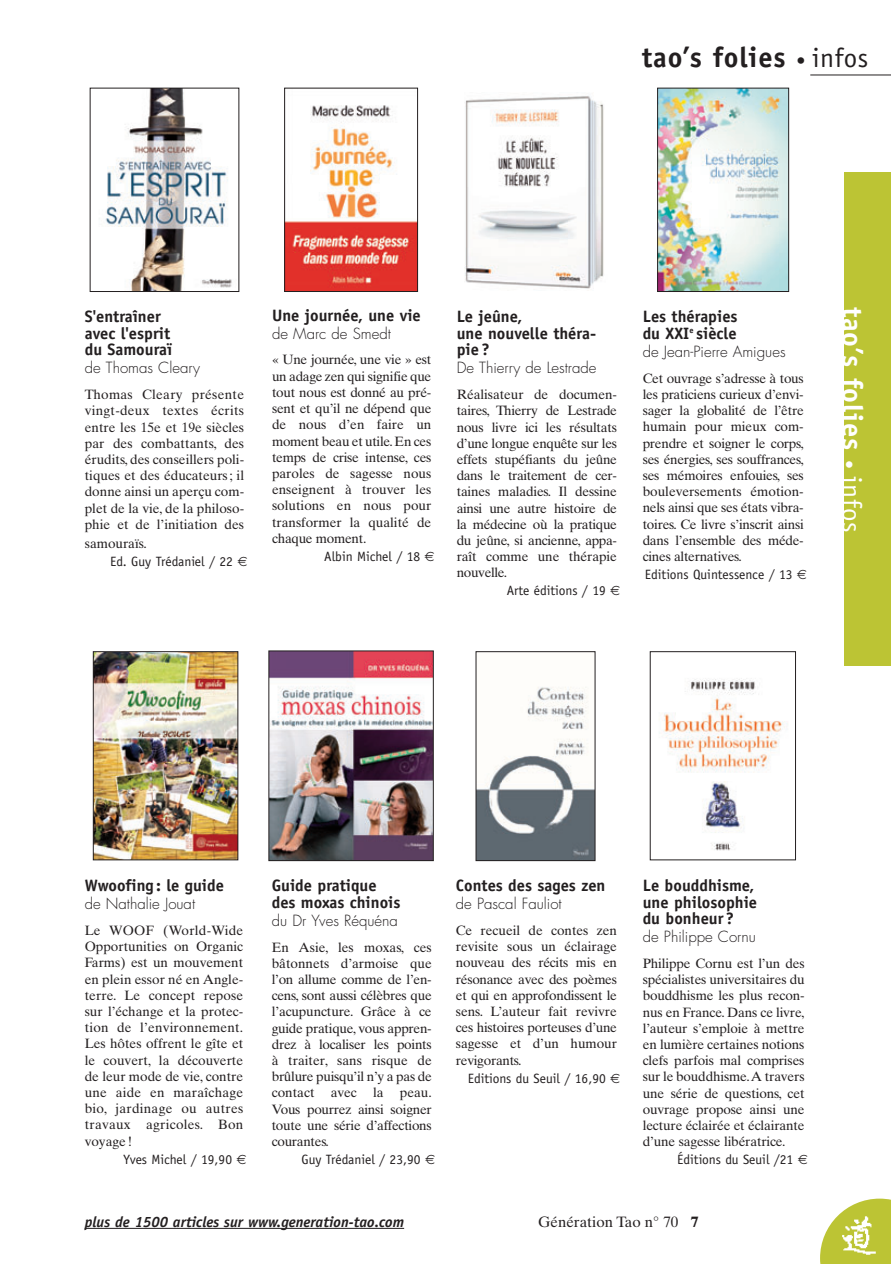
<style>
.page{position:relative;width:891px;height:1264px;background:#fff}
.page>*{position:absolute;margin:0;border:0;box-sizing:border-box;transform-origin:0 0}
.t1{font:700 28.5px "Officina Sans";letter-spacing:.03em;color:#231f20}
.t2{font:700 28.5px "Officina Sans";letter-spacing:.03em;color:#fff}
.t3{font:700 16.5px/16.5px "Officina Sans";color:#231f20}
.t4{font:300 15px "Futura";color:#231f20}
.t5{font:italic 700 15px "Officina Sans";color:#231f20}
.t6{font:15px "Times Ten";color:#231f20}
.t7{font:13.5px/16.2px "Times Ten";letter-spacing:-.01em;color:#231f20;text-align:justify}
.t8{font:13.5px "Officina Sans";color:#231f20}
.s1{font-weight:400;font-size:18px}
.s2{font-weight:400;font-size:27px}
.s3{font-weight:700}
</style>
<div class="page">
<hr style="left:810px;top:75px;width:81px;height:1px;background:#231f20">
<div style="left:844px;top:173px;width:47px;height:493px;background:#bcc434"></div>
<hr style="left:85px;top:1228px;width:319px;height:1px;background:#231f20">
<img style="left:465px;top:96px;width:139px;height:193px">
<img style="left:286px;top:105px;width:130px;height:185px">
<div style="left:284px;top:88px;width:134px;height:204px;border:1px solid #231f20"></div>
<img style="left:105px;top:90px;width:127px;height:200px">
<div style="left:90px;top:88px;width:149px;height:204px;border:1px solid #231f20"></div>
<img style="left:659px;top:90px;width:128px;height:200px">
<div style="left:657px;top:88px;width:132px;height:204px;border:1px solid #231f20"></div>
<img style="left:478px;top:687px;width:115px;height:172px">
<div style="left:476px;top:651px;width:119px;height:210px;border:1px solid #231f20"></div>
<img style="left:270px;top:652px;width:162px;height:207px">
<div style="left:268px;top:650px;width:166px;height:211px;border:1px solid #231f20"></div>
<img style="left:659px;top:678px;width:128px;height:173px">
<div style="left:650px;top:651px;width:146px;height:209px;border:1px solid #231f20"></div>
<img style="left:95px;top:653px;width:141px;height:205px">
<div style="left:93px;top:651px;width:145px;height:209px;border:1px solid #231f20"></div>
<svg style="left:820px;top:1198px;width:71px;height:66px"></svg>
<h1 class="t1" style="left:642px;top:47px;width:228px">tao’s folies <span class="s1">•</span> <span class="s2">infos</span></h1>
<p class="t3" style="left:85px;top:310px;width:89px">S'entraîner avec l'esprit du Samouraï</p>
<p class="t4" style="left:85px;top:361px;width:117px">de Thomas Cleary</p>
<p class="t7" style="left:85px;top:388px;width:161px">Thomas Cleary présente vingt-deux textes écrits entre les 15e et 19e siècles par des combattants, des érudits, des conseillers poli&shy;tiques et des éducateurs ; il donne ainsi un aperçu com&shy;plet de la vie, de la philoso&shy;phie et de l’initiation des</p>
<p class="t7" style="left:85px;top:536px;width:63px">samouraïs.</p>
<p class="t8" style="left:110px;top:556px;width:124px">Ed. Guy Trédaniel / 22</p>
<p class="t3" style="left:272px;top:308px;width:150px">Une journée, une vie</p>
<p class="t4" style="left:272px;top:326px;width:120px">de Marc de Smedt</p>
<p class="t7" style="left:272px;top:353px;width:161px">« Une journée, une vie » est un adage zen qui signifie que tout nous est donné au pré&shy;sent et qu’il ne dépend que de nous d’en faire un moment beau et utile. En ces temps de crise intense, ces paroles de sagesse nous enseignent à trouver les solutions en nous pour transformer la qualité de chaque moment.</p>
<p class="t8" style="left:324px;top:551px;width:97px">Albin Michel / 18</p>
<p class="t3" style="left:457px;top:310px;width:141px">Le jeûne,<br>une nouvelle théra&shy;pie?</p>
<p class="t4" style="left:457px;top:361px;width:141px">De Thierry de Lestrade</p>
<p class="t7" style="left:457px;top:388px;width:162px">Réalisateur de documen&shy;taires, Thierry de Lestrade nous livre ici les résultats d’une longue enquête sur les effets stupéfiants du jeûne dans le traitement de cer&shy;taines maladies. Il dessine ainsi une autre histoire de la médecine où la pratique du jeûne, si ancienne, appa&shy;raît comme une thérapie nouvelle.</p>
<p class="t8" style="left:507px;top:586px;width:101px">Arte éditions / 19</p>
<p class="t3" style="left:643px;top:310px;width:96px">Les thérapies du XXI<sup>e</sup> siècle</p>
<p class="t4" style="left:643px;top:344px;width:144px">de Jean-Pierre Amigues</p>
<p class="t7" style="left:643px;top:371px;width:163px">Cet ouvrage s’adresse à tous les praticiens curieux d’envi&shy;sager la globalité de l’être humain pour mieux com&shy;prendre et soigner le corps, ses énergies, ses souffrances, ses mémoires enfouies, ses bouleversements émotion&shy;nels ainsi que ses états vibra&shy;toires. Ce livre s’inscrit ainsi dans l’ensemble des méde&shy;cines alternatives.</p>
<p class="t8" style="left:645px;top:569px;width:149px">Editions Quintessence / 13</p>
<h1 class="t2" style="left:863px;top:306px;width:227px;rotate:90deg">tao’s folies <span class="s1">•</span> <span class="s2">infos</span></h1>
<p class="t3" style="left:85px;top:879px;width:141px">Wwoofing: le guide</p>
<p class="t4" style="left:85px;top:897px;width:112px">de Nathalie Jouat</p>
<p class="t7" style="left:85px;top:923px;width:160px">Le WOOF (World-Wide Opportunities on Organic Farms) est un mouvement en plein essor né en Angle&shy;terre. Le concept repose sur l’échange et la protec&shy;tion de l’environnement.<br>Les hôtes offrent le gîte et le couvert, la découverte de leur mode de vie, contre une aide en maraîchage bio, jardinage ou autres travaux agricoles. Bon voyage !</p>
<p class="t8" style="left:123px;top:1154px;width:110px">Yves Michel / 19,90</p>
<p class="t3" style="left:272px;top:879px;width:130px">Guide pratique des moxas chinois</p>
<p class="t4" style="left:272px;top:913px;width:128px">du Dr Yves Réquéna</p>
<p class="t7" style="left:272px;top:940px;width:162px">En Asie, les moxas, ces bâtonnets d’armoise que l’on allume comme de l’en&shy;cens, sont aussi célèbres que l’acupuncture. Grâce à ce guide pratique, vous appren&shy;drez à localiser les points à traiter, sans risque de brûlure puisqu’il n’y a pas de contact avec la peau.<br>Vous pourrez ainsi soigner toute une série d’affections courantes.</p>
<p class="t8" style="left:301px;top:1154px;width:121px">Guy Trédaniel / 23,90</p>
<p class="t3" style="left:456px;top:879px;width:151px">Contes des sages zen</p>
<p class="t4" style="left:456px;top:897px;width:107px">de Pascal Fauliot</p>
<p class="t7" style="left:456px;top:923px;width:163px">Ce recueil de contes zen revisite sous un éclairage nouveau des récits mis en résonance avec des poèmes et qui en approfondissent le sens. L’auteur fait revivre ces histoires porteuses d’une sagesse et d’un humour revigorants.</p>
<p class="t8" style="left:468px;top:1073px;width:140px">Editions du Seuil / 16,90</p>
<p class="t3" style="left:643px;top:879px;width:116px">Le bouddhisme, une philosophie du bonheur?</p>
<p class="t4" style="left:643px;top:930px;width:115px">de Philippe Cornu</p>
<p class="t7" style="left:643px;top:956px;width:163px">Philippe Cornu est l’un des spécialistes universitaires du bouddhisme les plus recon&shy;nus en France. Dans ce livre, l’auteur s’emploie à mettre en lumière certaines notions clefs parfois mal comprises sur le bouddhisme. A travers une série de questions, cet ouvrage propose ainsi une lecture éclairée et éclairante d’une sagesse libératrice.</p>
<p class="t8" style="left:677px;top:1154px;width:118px">Éditions du Seuil /21</p>
<p class="t5" style="left:85px;top:1216px;width:321px">plus de 1500 articles sur www.generation-tao.com</p>
<p class="t6" style="left:538px;top:1216px;width:162px">Génération Tao n° 70 <span class="s3">7</span></p>
</div>
